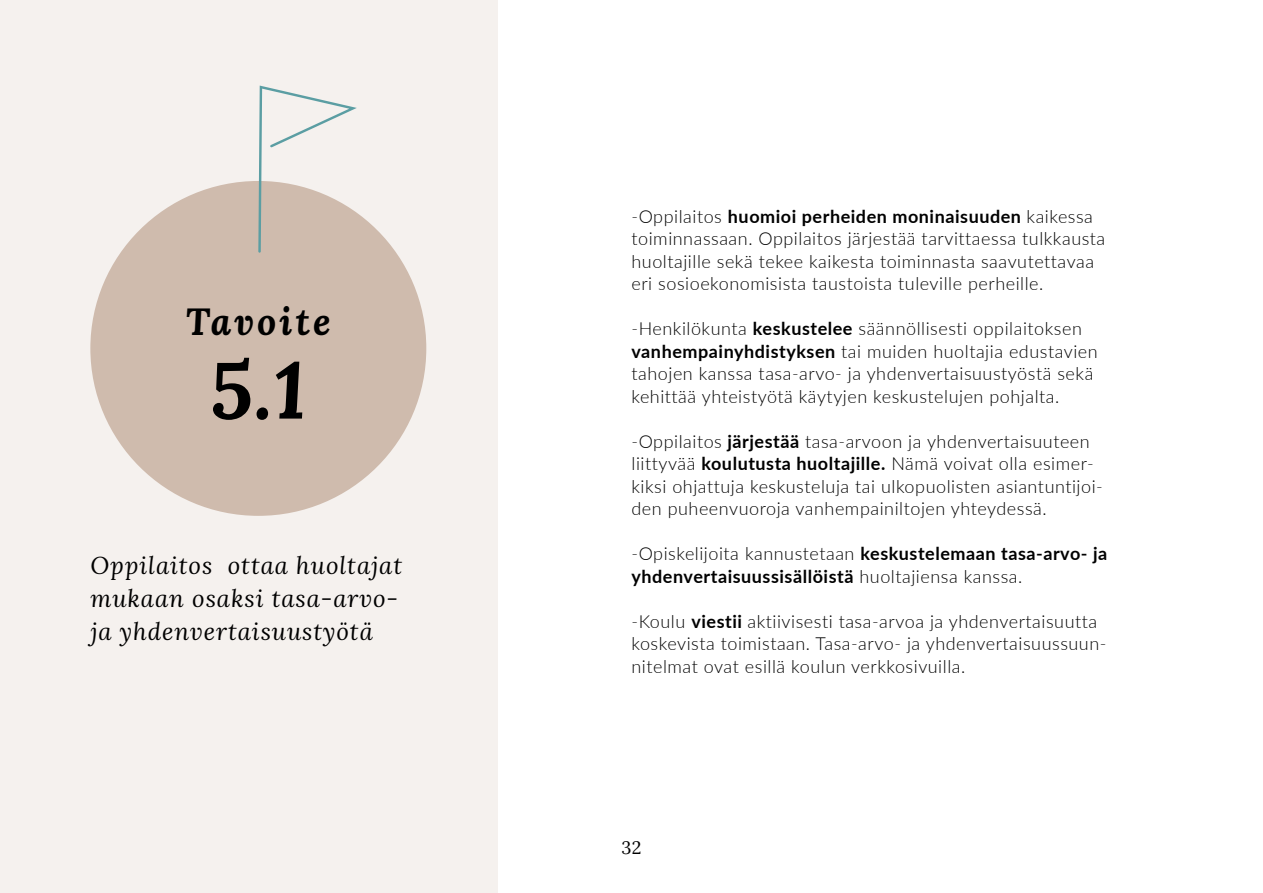
<style>
.page{position:relative;width:1263px;height:893px;background:#fff}
.page>*{position:absolute;margin:0;border:0;box-sizing:border-box;transform-origin:0 0}
.t1{font:italic 700 79.5px "Lora";color:#000}
.t2{font:italic 700 37.5px "Lora";letter-spacing:.08em;color:#000}
.t3{font:italic 24px/33px "Lora";letter-spacing:.04em;color:#000}
.t4{font:300 18px/22.5px "Lato";letter-spacing:.03em;color:#000}
.t5{font:700 18px/22.5px "Lato";letter-spacing:.03em;color:#000}
.t6{font:18px "Lora";color:#000}
.s1{font-weight:700}
.s2{font-weight:300}
</style>
<div class="page">
<div style="left:0;top:0;width:497px;height:893px;background:#f5f1ee"></div>
<div style="left:90px;top:181px;width:336px;height:335px;background:#cfbbad;border-radius:50%"></div>
<svg style="left:258px;top:86px;width:99px;height:167px"></svg>
<h2 class="t2" style="left:186px;top:300px;width:146px">Tavoite</h2>
<h1 class="t1" style="left:211px;top:343px;width:97px">5.1</h1>
<h3 class="t3" style="left:90px;top:551px;width:313px">Oppilaitos ottaa huoltajat mukaan osaksi tasa-arvo&shy;ja yhdenvertaisuustyötä</h3>
<p class="t4" style="left:631px;top:205px;width:475px">-Oppilaitos <span class="s1">huomioi perheiden moninaisuuden</span> kaikessa toiminnassaan. Oppilaitos järjestää tarvittaessa tulkkausta huoltajille sekä tekee kaikesta toiminnasta saavutettavaa eri sosioekonomisista taustoista tuleville perheille.</p>
<p class="t4" style="left:631px;top:318px;width:468px">-Henkilökunta <span class="s1">keskustelee</span> säännöllisesti oppilaitoksen <span class="s1">vanhempainyhdistyksen</span> tai muiden huoltajia edustavien tahojen kanssa tasa-arvo- ja yhdenvertaisuustyöstä sekä kehittää yhteistyötä käytyjen keskustelujen pohjalta.</p>
<p class="t4" style="left:631px;top:430px;width:473px">-Oppilaitos <span class="s1">järjestää</span> tasa-arvoon ja yhdenvertaisuuteen liittyvää <span class="s1">koulutusta huoltajille.</span> Nämä voivat olla esimer&shy;kiksi ohjattuja keskusteluja tai ulkopuolisten asiantuntijoi&shy;den puheenvuoroja vanhempainiltojen yhteydessä.</p>
<p class="t5" style="left:631px;top:542px;width:477px"><span class="s2">-Opiskelijoita kannustetaan</span> keskustelemaan tasa-arvo- ja yhdenvertaisuussisällöistä <span class="s2">huoltajiensa kanssa.</span></p>
<p class="t4" style="left:631px;top:610px;width:476px">-Koulu <span class="s1">viestii</span> aktiivisesti tasa-arvoa ja yhdenvertaisuutta koskevista toimistaan. Tasa-arvo- ja yhdenvertaisuussuun&shy;nitelmat ovat esillä koulun verkkosivuilla.</p>
<p class="t6" style="left:622px;top:837px;width:21px">32</p>
</div>
